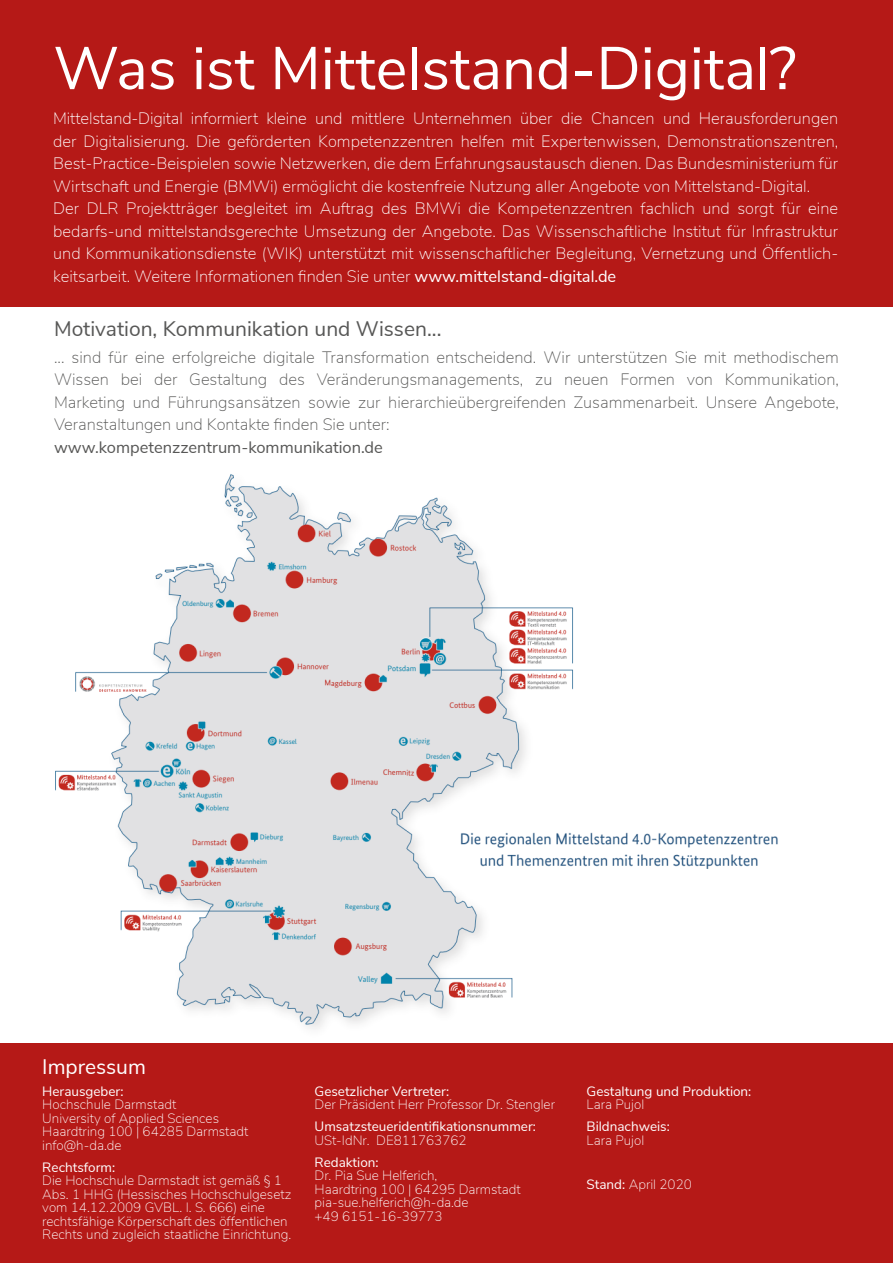
<style>
.page{position:relative;width:893px;height:1263px;background:#fff}
.page>*{position:absolute;margin:0;border:0;box-sizing:border-box;transform-origin:0 0}
.t1{font:60px "Nunito Sans";color:#fff}
.t2{font:21px "Nunito Sans";color:#575756}
.t3{font:21px "Nunito Sans";color:#fff}
.t4{font:200 16.5px/22.5px "Nunito Sans";color:#fff}
.t5{font:200 16.5px/22.5px "Nunito Sans";color:#575756;text-align:justify}
.t6{font:16.5px "Nunito Sans";color:#575756}
.t7{font:200 13.5px/13.5px "Nunito Sans";color:#fff}
.t8{font:13.5px "Nunito Sans";color:#fff}
.s1{font-weight:400}
</style>
<div class="page">
<img style="left:55px;top:474px;width:518px;height:555px">
<div style="left:0;top:0;width:893px;height:307px;background:#b51917"></div>
<div style="left:0;top:1043px;width:893px;height:220px;background:#b51917"></div>
<img style="left:455px;top:819px;width:323px;height:53px">
<h1 class="t1" style="left:53px;top:25px;width:745px">Was ist Mittelstand-Digital?</h1>
<p class="t4" style="left:53px;top:107px;width:786px">Mittelstand-Digital informiert kleine und mittlere Unternehmen über die Chancen und Herausforderungen der Digitalisierung. Die geförderten Kompetenzzentren helfen mit Expertenwissen, Demonstrationszentren, Best-Practice-Beispielen sowie Netzwerken, die dem Erfahrungsaustausch dienen. Das Bundesministerium für Wirtschaft und Energie (BMWi) ermöglicht die kostenfreie Nutzung aller Angebote von Mittelstand-Digital.<br>Der DLR Projektträger begleitet im Auftrag des BMWi die Kompetenzzentren fachlich und sorgt fü r eine bedarfs-und mittelstandsgerechte Umsetzung der Angebote. Das Wissenschaftliche Institut für Infrastruktur und Kommunikationsdienste (WIK) unterstützt mit wissenschaftlicher Begleitung, Vernetzung und Öffentlich&shy;keitsarbeit. Weitere Informationen finden Sie unter <span class="s1">www.mittelstand-digital.de</span></p>
<p class="t2" style="left:54px;top:313px;width:389px">Motivation, Kommunikation und Wissen...</p>
<p class="t5" style="left:54px;top:345px;width:786px">... sind für eine erfolgreiche digitale Transformation entscheidend. Wir unterstützen Sie mit methodischem Wissen bei der Gestaltung des Veränderungsmanagements, zu neuen Formen von Kommunikation, Marketing und Führungsansätzen sowie zur hierarchieübergreifenden Zusammenarbeit. Unsere Angebote, Veranstaltungen und Kontakte finden Sie unter:</p>
<p class="t6" style="left:54px;top:435px;width:330px">www.kompetenzzentrum-kommunikation.de</p>
<p class="t3" style="left:42px;top:1051px;width:105px">Impressum</p>
<p class="t8" style="left:42px;top:1081px;width:83px">Herausgeber:</p>
<p class="t7" style="left:42px;top:1097px;width:208px">Hochschule Darmstadt<br>University of Applied Sciences<br>Haardtring 100 | 64285 Darmstadt info@h-da.de</p>
<p class="t8" style="left:42px;top:1157px;width:74px">Rechtsform:</p>
<p class="t7" style="left:42px;top:1173px;width:251px">Die Hochschule Darmstadt ist gemäß § 1<br>Abs. 1 HHG (Hessisches Hochschulgesetz vom 14.12.2009 GVBL. I. S. 666) eine rechtsfähige Körperschaft des öffentlichen Rechts und zugleich staatliche Einrichtung.</p>
<p class="t8" style="left:315px;top:1081px;width:136px">Gesetzlicher Vertreter:</p>
<p class="t7" style="left:315px;top:1097px;width:242px">Der Präsident Herr Professor Dr. Stengler</p>
<p class="t8" style="left:315px;top:1117px;width:223px">Umsatzsteueridentifikationsnummer:</p>
<p class="t7" style="left:315px;top:1133px;width:154px">USt-IdNr. DE811763762</p>
<p class="t8" style="left:315px;top:1152px;width:66px">Redaktion:</p>
<p class="t7" style="left:315px;top:1168px;width:208px">Dr. Pia Sue Helferich,<br>Haardtring 100 | 64295 Darmstadt pia-sue.helferich@h-da.de<br>+49 6151-16-39773</p>
<p class="t8" style="left:587px;top:1081px;width:166px">Gestaltung und Produktion:</p>
<p class="t7" style="left:587px;top:1097px;width:59px">Lara Pujol</p>
<p class="t8" style="left:587px;top:1117px;width:85px">Bildnachweis:</p>
<p class="t7" style="left:587px;top:1133px;width:59px">Lara Pujol</p>
<p class="t7" style="left:587px;top:1177px;width:107px"><span class="s1">Stand:</span> April 2020</p>
</div>
